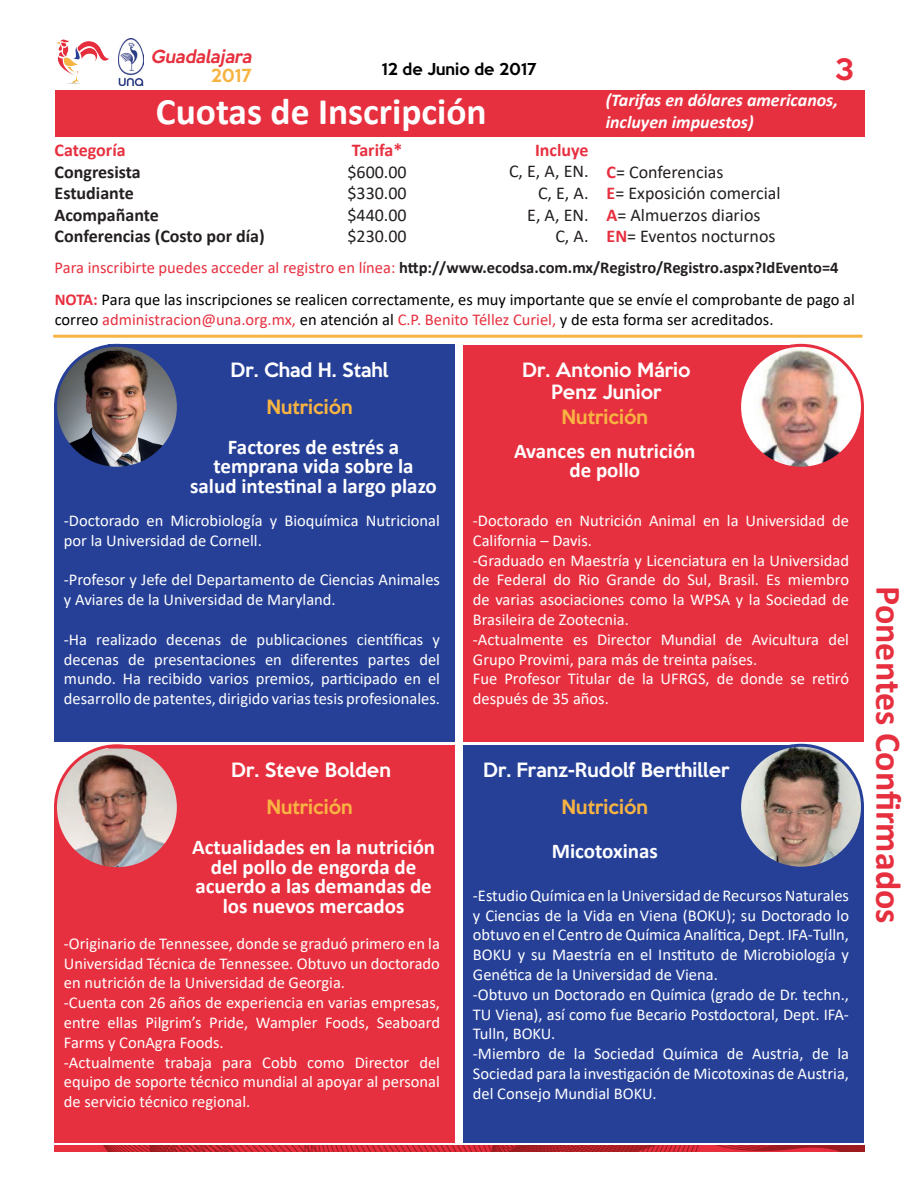
<style>
.page{position:relative;width:918px;height:1188px;background:#fff}
.page>*{position:absolute;margin:0;border:0;box-sizing:border-box;transform-origin:0 0}
.t1{font:700 37.5px "Calibri";color:#fff}
.t2{font:700 36px "Calibri";color:#e7303f}
.t3{font:500 27px "Keep Calm";color:#e82e3e}
.t4{font:700 21px/19.5px "Calibri";color:#fff;text-align:center}
.t5{font:18px/21.6px "Calibri";color:#231f20;text-align:justify}
.t6{font:500 18px/21.6px "Keep Calm";color:#fff;text-align:center}
.t7{font:700 18px/21.6px "Calibri";color:#231f20}
.t8{font:italic 700 18px/21.6px "Calibri";color:#fff}
.t9{font:500 18px "Keep Calm";color:#f8b442}
.t10{font:700 18px "Calibri";color:#e7303f}
.t11{font:16.5px/19.8px "Calibri";color:#fff}
.t12{font:16.5px/32.1px "Calibri";color:#000001}
.t13{font:16.5px "Calibri";color:#e7303f}
.t14{font:italic 500 16.5px "Keep Calm";color:#e7303f}
.t15{font:500 16.5px "Keep Calm";color:#f8b442}
.t16{font:500 15px "Keep Calm";color:#000001}
.s1{font-weight:700;color:#e7303f}
.s2{color:#e7303f}
.s3{font-weight:700;color:#231f20}
.s4{color:#000001}
</style>
<div class="page">
<img style="left:56px;top:39px;width:54px;height:45px">
<img style="left:119px;top:39px;width:24px;height:46px">
<div style="left:54px;top:407px;width:141px;height:335px;background:#264098"></div>
<div style="left:108px;top:345px;width:347px;height:397px;background:#264098"></div>
<img style="left:55px;top:346px;width:121px;height:120px">
<div style="left:54px;top:344px;width:126px;height:126px;border:3px solid #264098;border-radius:50%"></div>
<div style="left:54px;top:807px;width:141px;height:335px;background:#e7303f"></div>
<div style="left:108px;top:745px;width:347px;height:397px;background:#e7303f"></div>
<img style="left:55px;top:749px;width:121px;height:117px">
<div style="left:54px;top:744px;width:126px;height:126px;border:3px solid #e7303f;border-radius:50%"></div>
<div style="left:463px;top:345px;width:350px;height:397px;background:#e7303f"></div>
<div style="left:723px;top:407px;width:141px;height:335px;background:#e7303f"></div>
<img style="left:740px;top:345px;width:122px;height:123px;border-radius:61px">
<div style="left:738px;top:344px;width:126px;height:126px;border:3px solid #e7303f;border-radius:50%"></div>
<div style="left:463px;top:745px;width:350px;height:397px;background:#264098"></div>
<div style="left:723px;top:807px;width:141px;height:335px;background:#264098"></div>
<img style="left:742px;top:745px;width:120px;height:121px">
<div style="left:738px;top:744px;width:126px;height:126px;border:3px solid #264098;border-radius:50%"></div>
<img style="left:54px;top:1146px;width:810px;height:6px">
<div style="left:55px;top:90px;width:810px;height:46px;background:#e7303f"></div>
<hr style="left:53px;top:335px;width:809px;height:3px;background:#f8b442">
<p class="t14" style="left:151px;top:42px;width:107px">Guadalajara</p>
<p class="t15" style="left:211px;top:61px;width:42px">2017</p>
<p class="t16" style="left:382px;top:56px;width:156px">12 de Junio de 2017</p>
<h3 class="t3" style="left:835px;top:46px;width:21px">3</h3>
<h1 class="t1" style="left:156px;top:85px;width:332px">Cuotas de Inscripción</h1>
<p class="t10" style="left:55px;top:137px;width:73px">Categoría</p>
<p class="t7" style="left:55px;top:161px;width:212px">Congresista<br>Estudiante<br>Acompañante<br>Conferencias (Costo por día)</p>
<p class="t10" style="left:352px;top:137px;width:52px">Tarifa*</p>
<p class="t5" style="left:347px;top:160px;width:61px">$600.00 $330.00 $440.00 $230.00</p>
<p class="t10" style="left:535px;top:137px;width:55px">Incluye</p>
<p class="t5" style="left:509px;top:160px;width:81px;text-align:right">C, E, A, EN.<br>C, E, A.<br>E, A, EN.<br>C, A.</p>
<p class="t8" style="left:606px;top:89px;width:234px">(Tarifas en dólares americanos, incluyen impuestos)</p>
<p class="t5" style="left:607px;top:160px;width:176px;text-align:left"><span class="s1">C</span>= Conferencias<br><span class="s1">E</span>= Exposición comercial<br><span class="s1">A</span>= Almuerzos diarios<br><span class="s1">EN</span>= Eventos nocturnos</p>
<p class="t12" style="left:55px;top:251px;width:802px"><span class="s2">Para inscribirte puedes acceder al registro en línea:</span> <span class="s3">http://www.ecodsa.com.mx/Registro/Registro.aspx?IdEvento=4<br></span><span class="s1">NOTA:</span> Para que las inscripciones se realicen correctamente, es muy importante que se envíe el comprobante de pago al</p>
<p class="t13" style="left:55px;top:308px;width:720px"><span class="s4">correo</span> administracion@una.org.mx, <span class="s4">en atención al</span> C.P. Benito Téllez Curiel, <span class="s4">y de esta forma ser acreditados.</span></p>
<p class="t6" style="left:230px;top:358px;width:160px">Dr. Chad H. Stahl</p>
<p class="t9" style="left:266px;top:391px;width:88px">Nutrición</p>
<p class="t6" style="left:522px;top:358px;width:170px">Dr. Antonio Mário<br>Penz Junior</p>
<p class="t9" style="left:562px;top:401px;width:88px">Nutrición</p>
<p class="t4" style="left:190px;top:437px;width:248px">Factores de estrés a temprana vida sobre la salud intestinal a largo plazo</p>
<p class="t11" style="left:64px;top:510px;width:378px">-Doctorado en Microbiología y Bioquímica Nutricional por la Universidad de Cornell.</p>
<p class="t11" style="left:64px;top:570px;width:378px">-Profesor y Jefe del Departamento de Ciencias Animales y Aviares de la Universidad de Maryland.</p>
<p class="t11" style="left:64px;top:629px;width:378px;text-align:justify">-Ha realizado decenas de publicaciones científicas y decenas de presentaciones en diferentes partes del mundo. Ha recibido varios premios, participado en el desarrollo de patentes, dirigido varias tesis profesionales.</p>
<p class="t4" style="left:514px;top:441px;width:183px">Avances en nutrición de pollo</p>
<p class="t11" style="left:473px;top:510px;width:378px">-Doctorado en Nutrición Animal en la Universidad de California – Davis.<br>-Graduado en Maestría y Licenciatura en la Universidad de Federal do Rio Grande do Sul, Brasil. Es miembro de varias asociaciones como la WPSA y la Sociedad de Brasileira de Zootecnia.<br>-Actualmente es Director Mundial de Avicultura del Grupo Provimi, para más de treinta países.<br>Fue Profesor Titular de la UFRGS, de donde se retiró después de 35 años.</p>
<p class="t6" style="left:231px;top:758px;width:161px">Dr. Steve Bolden</p>
<p class="t6" style="left:483px;top:758px;width:248px">Dr. Franz-Rudolf Berthiller</p>
<p class="t9" style="left:266px;top:791px;width:88px">Nutrición</p>
<p class="t9" style="left:562px;top:791px;width:88px">Nutrición</p>
<p class="t4" style="left:192px;top:837px;width:245px">Actualidades en la nutrición del pollo de engorda de acuerdo a las demandas de los nuevos mercados</p>
<p class="t11" style="left:64px;top:933px;width:378px">-Originario de Tennessee, donde se graduó primero en la Universidad Técnica de Tennessee. Obtuvo un doctorado en nutrición de la Universidad de Georgia.<br>-Cuenta con 26 años de experiencia en varias empresas, entre ellas Pilgrim’s Pride, Wampler Foods, Seaboard Farms y ConAgra Foods.<br>-Actualmente trabaja para Cobb como Director del equipo de soporte técnico mundial al apoyar al personal de servicio técnico regional.</p>
<p class="t4" style="left:552px;top:841px;width:108px">Micotoxinas</p>
<p class="t11" style="left:473px;top:885px;width:378px">-Estudio Química en la Universidad de Recursos Naturales y Ciencias de la Vida en Viena (BOKU); su Doctorado lo obtuvo en el Centro de Química Analítica, Dept. IFA-Tulln, BOKU y su Maestría en el Instituto de Microbiología y Genética de la Universidad de Viena.<br>-Obtuvo un Doctorado en Química (grado de Dr. techn., TU Viena), así como fue Becario Postdoctoral, Dept. IFA-Tulln, BOKU.<br>-Miembro de la Sociedad Química de Austria, de la Sociedad para la investigación de Micotoxinas de Austria, del Consejo Mundial BOKU.</p>
<h2 class="t2" style="left:914px;top:586px;width:339px;rotate:90deg">Ponentes Confirmados</h2>
</div>
